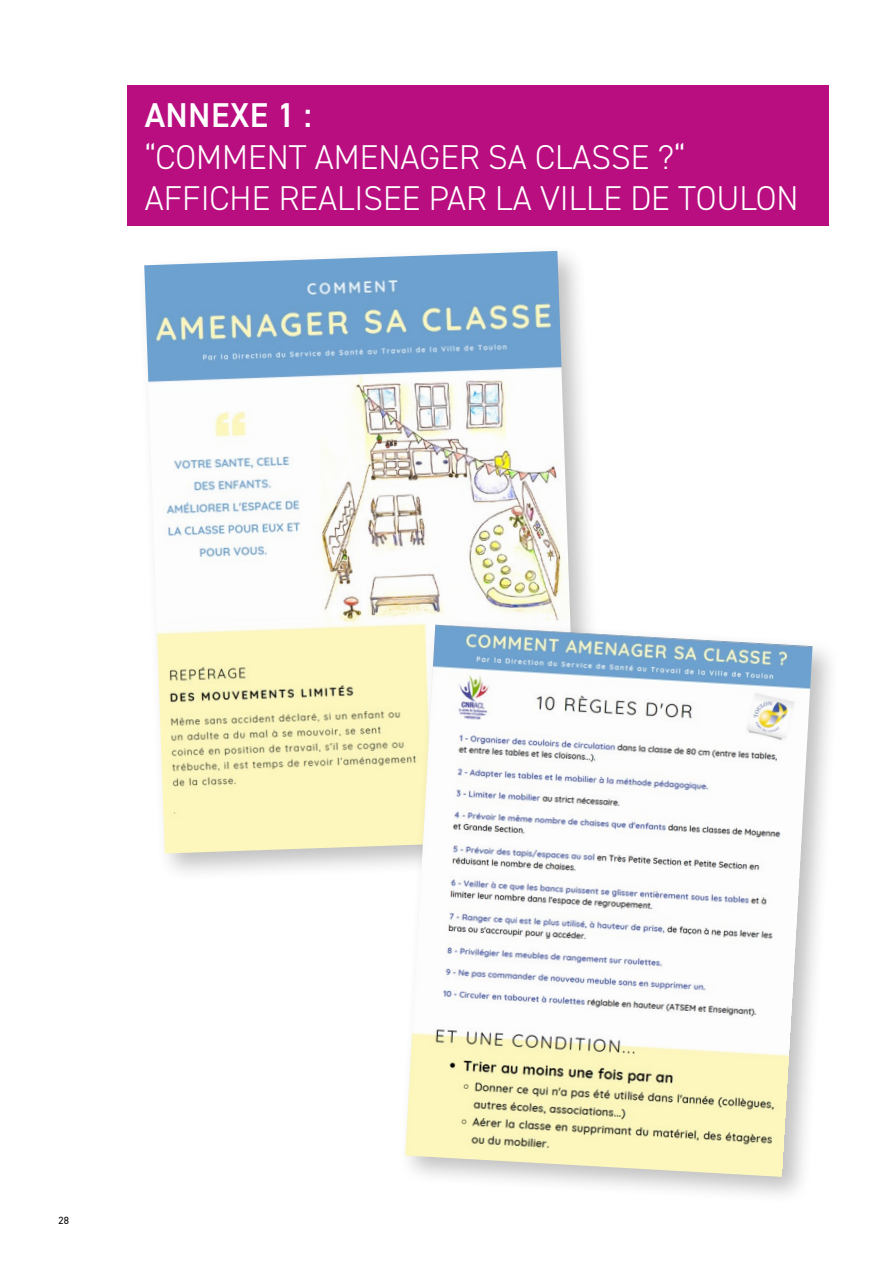
<style>
.page{position:relative;width:893px;height:1263px;background:#fff}
.page>*{position:absolute;margin:0;border:0;box-sizing:border-box;transform-origin:0 0}
.courant{font:300 34.5px "DIN2014";color:#fff}
.courant-2{font:600 34.5px "DIN2014";letter-spacing:.01em;color:#fff}
.t1{font:10.5px "DIN2014";color:#000}
</style>
<div class="page">
<div style="left:128px;top:85px;width:701px;height:140px;background:#b80e80"></div>
<div style="left:137px;top:243px;width:469px;height:639px;background:#000;opacity:.25"></div>
<img style="left:144px;top:251px;width:434px;height:602px">
<div style="left:398px;top:617px;width:443px;height:589px;background:#000;opacity:.25"></div>
<img style="left:405px;top:625px;width:407px;height:552px">
<p class="courant-2" style="left:145px;top:92px;width:169px">ANNEXE 1 :</p>
<p class="courant" style="left:145px;top:136px;width:543px">“COMMENT AMENAGER SA CLASSE ?“</p>
<p class="courant" style="left:145px;top:177px;width:655px">AFFICHE REALISEE PAR LA VILLE DE TOULON</p>
<p class="t1" style="left:59px;top:1213px;width:12px">28</p>
</div>
